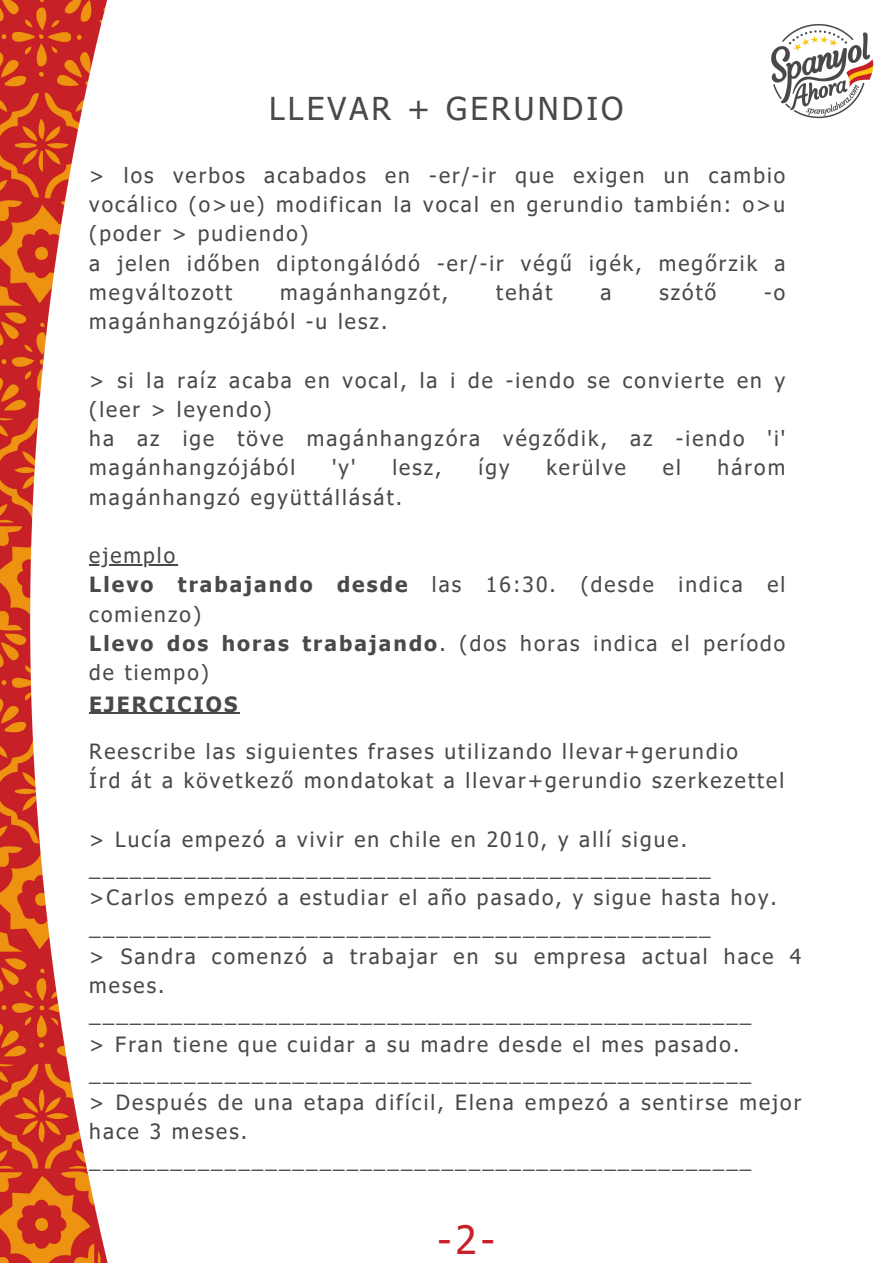
<style>
.page{position:relative;width:893px;height:1264px;background:#fff}
.page>*{position:absolute;margin:0;border:0;box-sizing:border-box;transform-origin:0 0}
.t1{font:39px "Tahoma";color:#c72026}
.t2{font:31.5px "Tahoma";letter-spacing:.1em;color:#4a4848}
.t3{font:21px/29.2px "Tahoma";letter-spacing:.1em;color:#4a4848}
.t4{font:700 21px "Tahoma";letter-spacing:.1em;color:#4a4848}
.s1{font-weight:700}
</style>
<div class="page">
<hr style="left:89px;top:564px;width:88px;height:1px;background:#4a4848">
<hr style="left:89px;top:712px;width:150px;height:1px;background:#4a4848">
<img style="left:0;top:0;width:110px;height:1262px">
<img style="left:771px;top:24px;width:103px;height:95px">
<p class="t2" style="left:269px;top:88px;width:356px">LLEVAR + GERUNDIO</p>
<p class="t3" style="left:89px;top:160px;width:697px;text-align:justify">&gt; los verbos acabados en -er/-ir que exigen un cambio vocálico (o&gt;ue) modifican la vocal en gerundio también: o&gt;u (poder &gt; pudiendo)</p>
<p class="t3" style="left:89px;top:248px;width:697px">a jelen időben diptongálódó -er/-ir végű igék, megőrzik a megváltozott</p>
<p class="t3" style="left:280px;top:277px;width:170px">magánhangzót,</p>
<p class="t3" style="left:496px;top:277px;width:58px">tehát</p>
<p class="t3" style="left:600px;top:277px;width:12px">a</p>
<p class="t3" style="left:659px;top:277px;width:58px">szótő</p>
<p class="t3" style="left:764px;top:277px;width:23px">-o</p>
<p class="t3" style="left:89px;top:306px;width:299px">magánhangzójából -u lesz.</p>
<p class="t3" style="left:89px;top:364px;width:697px">&gt; si la raíz acaba en vocal, la i de -iendo se convierte en y (leer &gt; leyendo)</p>
<p class="t3" style="left:89px;top:423px;width:697px">ha az ige töve magánhangzóra végződik, az -iendo 'i' magánhangzójából</p>
<p class="t3" style="left:332px;top:452px;width:25px">'y'</p>
<p class="t3" style="left:392px;top:452px;width:51px">lesz,</p>
<p class="t3" style="left:478px;top:452px;width:33px">így</p>
<p class="t3" style="left:546px;top:452px;width:81px">kerülve</p>
<p class="t3" style="left:662px;top:452px;width:19px">el</p>
<p class="t3" style="left:717px;top:452px;width:69px">három</p>
<p class="t3" style="left:89px;top:481px;width:314px">magánhangzó együttállását.</p>
<p class="t3" style="left:89px;top:540px;width:87px">ejemplo</p>
<p class="t3" style="left:89px;top:569px;width:697px"><span class="s1">Llevo trabajando desde</span> las 16:30. (desde indica el comienzo)</p>
<p class="t3" style="left:89px;top:628px;width:697px"><span class="s1">Llevo dos horas trabajando</span>. (dos horas indica el período de tiempo)</p>
<p class="t4" style="left:89px;top:690px;width:150px">EJERCICIOS</p>
<p class="t3" style="left:89px;top:736px;width:650px">Reescribe las siguientes frases utilizando llevar+gerundio</p>
<p class="t3" style="left:89px;top:765px;width:696px">Írd át a következő mondatokat a llevar+gerundio szerkezettel</p>
<p class="t3" style="left:89px;top:823px;width:599px">&gt; Lucía empezó a vivir en chile en 2010, y allí sigue.</p>
<p class="t3" style="left:89px;top:853px;width:623px">______________________________________________</p>
<p class="t3" style="left:89px;top:882px;width:689px">&gt;Carlos empezó a estudiar el año pasado, y sigue hasta hoy.</p>
<p class="t3" style="left:89px;top:911px;width:623px">______________________________________________</p>
<p class="t3" style="left:89px;top:940px;width:713px">&gt; Sandra comenzó a trabajar en su empresa actual hace 4 meses.</p>
<p class="t3" style="left:89px;top:999px;width:663px">_________________________________________________</p>
<p class="t3" style="left:89px;top:1028px;width:651px">&gt; Fran tiene que cuidar a su madre desde el mes pasado.</p>
<p class="t3" style="left:89px;top:1057px;width:663px">_________________________________________________</p>
<p class="t3" style="left:89px;top:1086px;width:713px">&gt; Después de una etapa difícil, Elena empezó a sentirse mejor hace 3 meses.</p>
<p class="t3" style="left:89px;top:1145px;width:663px">_________________________________________________</p>
<p class="t1" style="left:437px;top:1214px;width:59px">-2-</p>
</div>
